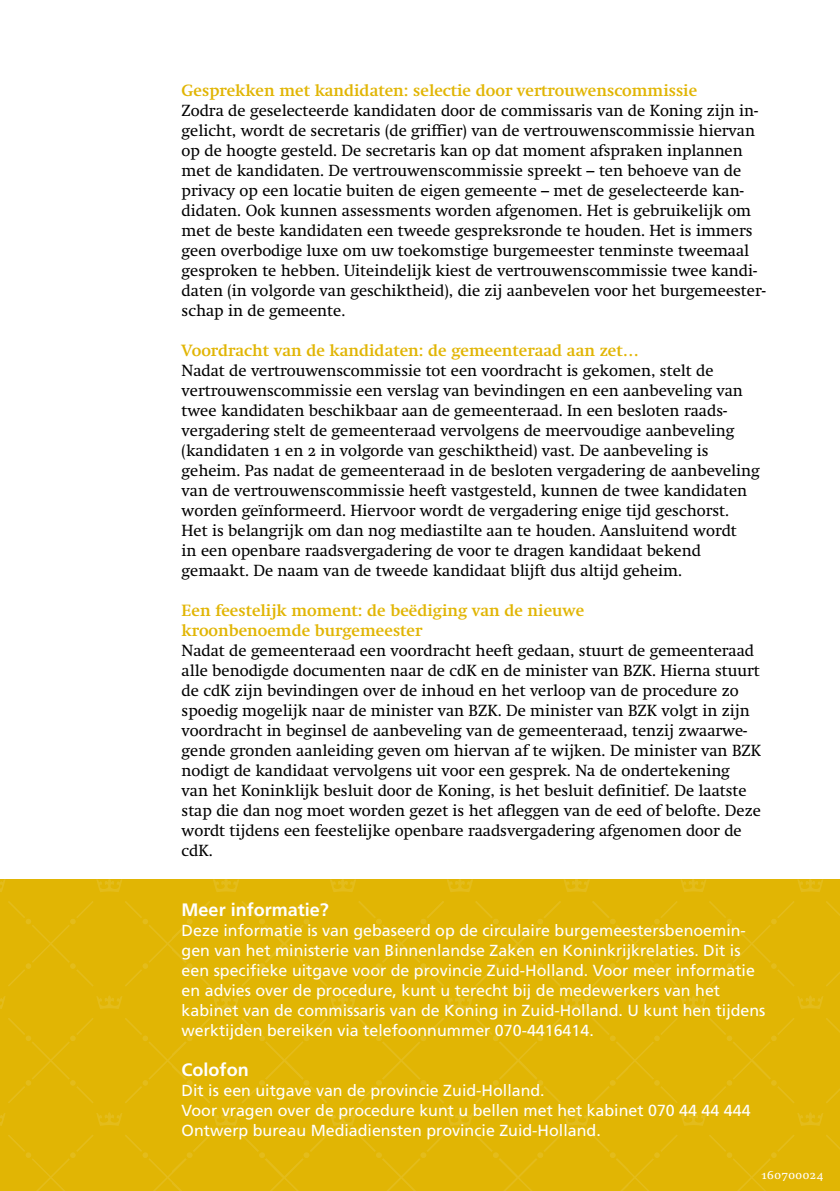
<style>
.page{position:relative;width:840px;height:1191px;background:#fff}
.page>*{position:absolute;margin:0;border:0;box-sizing:border-box;transform-origin:0 0}
.t1{font:700 18px "Frutiger LT Std";color:#fff}
.t2{font:16px/20px "Swift Os F";color:#000}
.t3{font:16px/20px "Frutiger LT Std";color:#fff}
.t4{font:700 16px/20px "Swift Os F";color:#e1b504}
.t5{font:12px "Swift Os F";letter-spacing:.05em;color:#fff}
</style>
<div class="page">
<div style="left:0;top:879px;width:839px;height:312px;background:#e1b504"></div>
<svg style="left:329px;top:879px;width:27px;height:13px"></svg>
<svg style="left:329px;top:995px;width:27px;height:14px"></svg>
<svg style="left:329px;top:1112px;width:27px;height:13px"></svg>
<svg style="left:563px;top:879px;width:26px;height:13px"></svg>
<svg style="left:563px;top:1111px;width:26px;height:14px"></svg>
<svg style="left:563px;top:995px;width:26px;height:14px"></svg>
<svg style="left:446px;top:995px;width:27px;height:14px"></svg>
<svg style="left:446px;top:1112px;width:27px;height:13px"></svg>
<svg style="left:446px;top:879px;width:27px;height:13px"></svg>
<svg style="left:0;top:1112px;width:6px;height:13px"></svg>
<svg style="left:0;top:995px;width:6px;height:14px"></svg>
<svg style="left:0;top:879px;width:6px;height:13px"></svg>
<svg style="left:213px;top:995px;width:26px;height:14px"></svg>
<svg style="left:213px;top:879px;width:26px;height:13px"></svg>
<svg style="left:213px;top:1111px;width:26px;height:14px"></svg>
<div style="left:125px;top:901px;width:85px;height:85px;background:#e1b504"></div>
<svg style="left:125px;top:1017px;width:85px;height:86px;background:#e1b505"></svg>
<svg style="left:125px;top:1134px;width:85px;height:57px;background:#e1b505"></svg>
<svg style="left:96px;top:1112px;width:26px;height:13px"></svg>
<svg style="left:96px;top:995px;width:26px;height:14px"></svg>
<svg style="left:96px;top:879px;width:26px;height:13px"></svg>
<div style="left:8px;top:901px;width:86px;height:85px;background:#e1b504"></div>
<div style="left:8px;top:1017px;width:86px;height:86px;background:#e1b504"></div>
<div style="left:8px;top:1134px;width:86px;height:57px;background:#e1b504"></div>
<svg style="left:825px;top:1086px;width:14px;height:17px"></svg>
<svg style="left:825px;top:901px;width:14px;height:17px"></svg>
<svg style="left:825px;top:1134px;width:14px;height:18px"></svg>
<svg style="left:825px;top:969px;width:14px;height:17px"></svg>
<svg style="left:825px;top:1017px;width:14px;height:18px"></svg>
<svg style="left:796px;top:1112px;width:27px;height:13px"></svg>
<svg style="left:796px;top:879px;width:27px;height:13px"></svg>
<svg style="left:796px;top:995px;width:27px;height:14px"></svg>
<div style="left:708px;top:901px;width:86px;height:85px;background:#e1b504"></div>
<div style="left:708px;top:1134px;width:86px;height:57px;background:#e1b504"></div>
<div style="left:708px;top:1017px;width:86px;height:86px;background:#e1b504"></div>
<svg style="left:680px;top:879px;width:26px;height:13px"></svg>
<svg style="left:680px;top:995px;width:26px;height:14px"></svg>
<svg style="left:680px;top:1112px;width:26px;height:13px"></svg>
<div style="left:358px;top:1134px;width:86px;height:57px;background:#e1b504"></div>
<svg style="left:241px;top:1017px;width:86px;height:86px;background:#e1b505"></svg>
<svg style="left:241px;top:901px;width:86px;height:85px;background:#e1b505"></svg>
<svg style="left:241px;top:1134px;width:86px;height:57px;background:#e1b505"></svg>
<div style="left:591px;top:901px;width:86px;height:85px;background:#e1b504"></div>
<div style="left:591px;top:1017px;width:86px;height:86px;background:#e1b504"></div>
<div style="left:591px;top:1134px;width:86px;height:57px;background:#e1b504"></div>
<svg style="left:358px;top:1017px;width:86px;height:86px;background:#e1b505"></svg>
<div style="left:358px;top:901px;width:86px;height:85px;background:#e1b504"></div>
<svg style="left:474px;top:901px;width:87px;height:85px;background:#e1b505"></svg>
<div style="left:474px;top:1017px;width:87px;height:86px;background:#e1b504"></div>
<div style="left:474px;top:1134px;width:87px;height:57px;background:#e1b504"></div>
<p class="t4" style="left:181px;top:81px;width:517px">Gesprekken met kandidaten: selectie door vertrouwenscommissie</p>
<p class="t2" style="left:181px;top:101px;width:585px">Zodra de geselecteerde kandidaten door de commissaris van de Koning zijn in&shy;gelicht, wordt de secretaris (de griffier) van de vertrouwenscommissie hiervan op de hoogte gesteld. De secretaris kan op dat moment afspraken inplannen met de kandidaten. De vertrouwenscommissie spreekt – ten behoeve van de privacy op een locatie buiten de eigen gemeente – met de geselecteerde kan&shy;didaten. Ook kunnen assessments worden afgenomen. Het is gebruikelijk om met de beste kandidaten een tweede gespreksronde te houden. Het is immers geen overbodige luxe om uw toekomstige burgemeester tenminste tweemaal gesproken te hebben. Uiteindelijk kiest de vertrouwenscommissie twee kandi&shy;daten (in volgorde van geschiktheid), die zij aanbevelen voor het burgemeester&shy;schap in de gemeente.</p>
<p class="t4" style="left:181px;top:341px;width:458px">Voordracht van de kandidaten: de gemeenteraad aan zet…</p>
<p class="t2" style="left:181px;top:361px;width:579px">Nadat de vertrouwenscommissie tot een voordracht is gekomen, stelt de vertrouwenscommissie een verslag van bevindingen en een aanbeveling van twee kandidaten beschikbaar aan de gemeenteraad. In een besloten raads&shy;vergadering stelt de gemeenteraad vervolgens de meervoudige aanbeveling (kandidaten 1 en 2 in volgorde van geschiktheid) vast. De aanbeveling is geheim. Pas nadat de gemeenteraad in de besloten vergadering de aanbeveling van de vertrouwenscommissie heeft vastgesteld, kunnen de twee kandidaten worden geïnformeerd. Hiervoor wordt de vergadering enige tijd geschorst.<br>Het is belangrijk om dan nog mediastilte aan te houden. Aansluitend wordt<br>in een openbare raadsvergadering de voor te dragen kandidaat bekend gemaakt. De naam van de tweede kandidaat blijft dus altijd geheim.</p>
<p class="t4" style="left:181px;top:601px;width:404px">Een feestelijk moment: de beëdiging van de nieuwe kroonbenoemde burgemeester</p>
<p class="t2" style="left:181px;top:641px;width:580px">Nadat de gemeenteraad een voordracht heeft gedaan, stuurt de gemeenteraad alle benodigde documenten naar de cdK en de minister van BZK. Hierna stuurt de cdK zijn bevindingen over de inhoud en het verloop van de procedure zo spoedig mogelijk naar de minister van BZK. De minister van BZK volgt in zijn voordracht in beginsel de aanbeveling van de gemeenteraad, tenzij zwaarwe&shy;gende gronden aanleiding geven om hiervan af te wijken. De minister van BZK nodigt de kandidaat vervolgens uit voor een gesprek. Na de ondertekening<br>van het Koninklijk besluit door de Koning, is het besluit definitief. De laatste stap die dan nog moet worden gezet is het afleggen van de eed of belofte. Deze wordt tijdens een feestelijke openbare raadsvergadering afgenomen door de cdK.</p>
<p class="t1" style="left:181px;top:899px;width:149px">Meer informatie?</p>
<p class="t3" style="left:181px;top:920px;width:585px">Deze informatie is van gebaseerd op de circulaire burgemeestersbenoemin&shy;gen van het ministerie van Binnenlandse Zaken en Koninkrijkrelaties. Dit is een specifieke uitgave voor de provincie Zuid-Holland. Voor meer informatie en advies over de procedure, kunt u terecht bij de medewerkers van het kabinet van de commissaris van de Koning in Zuid-Holland. U kunt hen tijdens werktijden bereiken via telefoonnummer 070-4416414.</p>
<p class="t1" style="left:181px;top:1059px;width:68px">Colofon</p>
<p class="t3" style="left:181px;top:1080px;width:570px">Dit is een uitgave van de provincie Zuid-Holland.<br>Voor vragen over de procedure kunt u bellen met het kabinet 070 44 44 444<br>Ontwerp bureau Mediadiensten provincie Zuid-Holland.</p>
<p class="t5" style="left:761px;top:1168px;width:63px">160700024</p>
</div>
